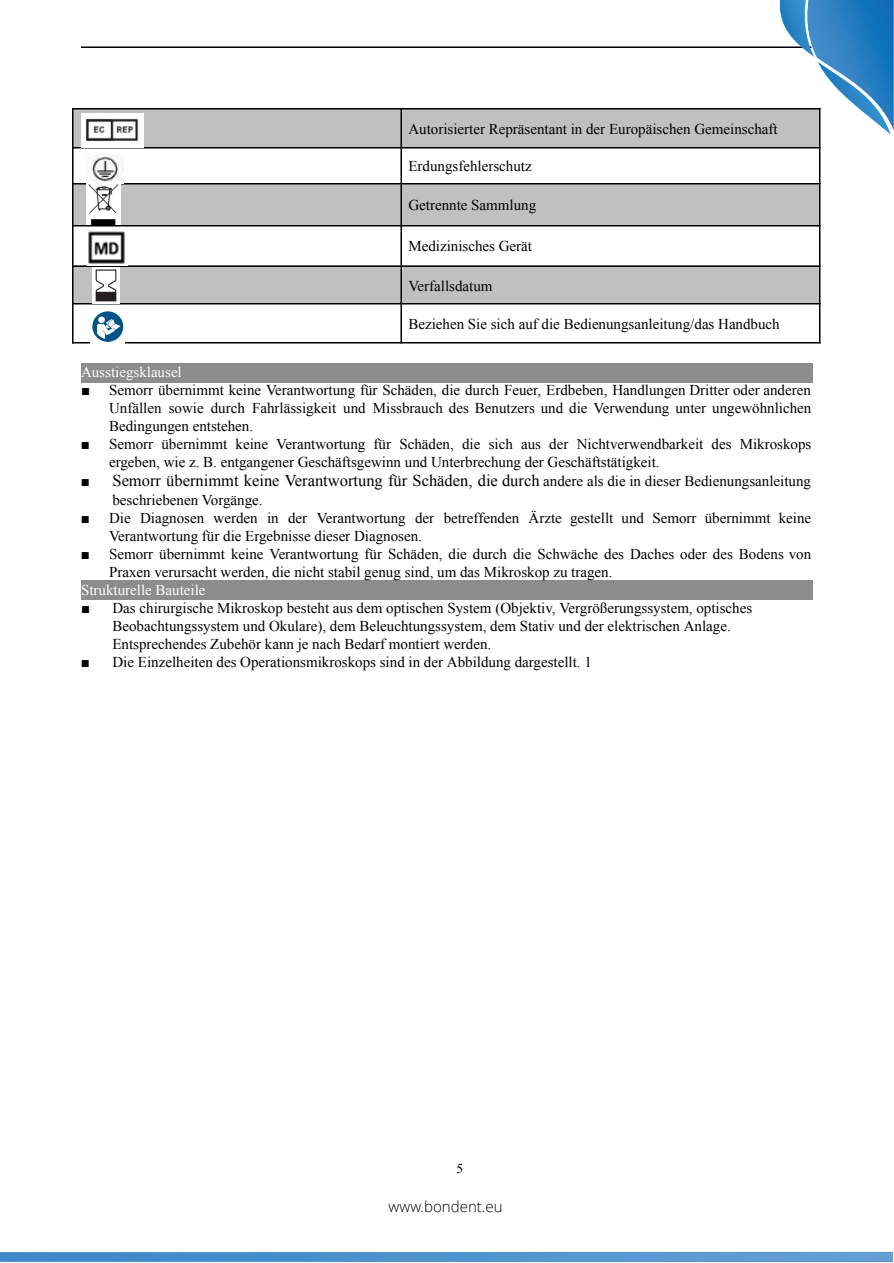
<style>
.page{position:relative;width:894px;height:1263px;background:#fff}
.page>*{position:absolute;margin:0;border:0;box-sizing:border-box;transform-origin:0 0}
.t1{font:16.5px "Times New Roman";color:#000}
.t2{font:15px/18px "Times New Roman";color:#000}
.t3{font:15px "Times New Roman";color:#fff}
.t4{font:300 15px "Open Sans";color:#000001}
.t5{font:13.5px "Times New Roman";color:#000}
.s1{font-family:"Arial"}
.s2{font-family:"Arial";font-size:15px}
.s3{font-size:15px}
</style>
<div class="page">
<div style="left:73px;top:108px;width:327px;height:39px;background:#c0c0c0"></div>
<div style="left:400px;top:108px;width:420px;height:39px;background:#c0c0c0"></div>
<div style="left:73px;top:183px;width:327px;height:42px;background:#c0c0c0"></div>
<div style="left:400px;top:183px;width:420px;height:42px;background:#c0c0c0"></div>
<div style="left:73px;top:266px;width:327px;height:38px;background:#c0c0c0"></div>
<div style="left:400px;top:266px;width:420px;height:38px;background:#c0c0c0"></div>
<hr style="left:81px;top:47px;width:731px;height:1px;background:#000">
<div style="left:81px;top:363px;width:732px;height:19px;background:#8c8c8c"></div>
<div style="left:81px;top:580px;width:732px;height:20px;background:#8c8c8c"></div>
<hr style="left:72px;top:108px;width:2px;height:236px;background:#000">
<hr style="left:400px;top:108px;width:2px;height:236px;background:#000">
<hr style="left:819px;top:108px;width:1px;height:236px;background:#000">
<hr style="left:72px;top:108px;width:748px;height:2px;background:#000">
<hr style="left:72px;top:147px;width:748px;height:1px;background:#000">
<hr style="left:72px;top:183px;width:748px;height:1px;background:#000">
<hr style="left:72px;top:225px;width:748px;height:1px;background:#000">
<hr style="left:72px;top:266px;width:748px;height:1px;background:#000">
<hr style="left:72px;top:303px;width:748px;height:1px;background:#000">
<hr style="left:72px;top:342px;width:748px;height:2px;background:#000">
<img style="left:81px;top:114px;width:63px;height:33px">
<img style="left:87px;top:184px;width:33px;height:41px">
<img style="left:88px;top:231px;width:37px;height:33px">
<img style="left:92px;top:268px;width:27px;height:36px">
<img style="left:90px;top:309px;width:35px;height:34px">
<img style="left:87px;top:154px;width:37px;height:28px">
<svg style="left:0;top:1252px;width:893px;height:10px;background:#4f94cf"></svg>
<img style="left:778px;top:0;width:27px;height:50px">
<img style="left:805px;top:0;width:89px;height:131px">
<p class="t2" style="left:408px;top:119px;width:371px">Autorisierter Repräsentant in der Europäischen Gemeinschaft</p>
<p class="t2" style="left:408px;top:157px;width:125px">Erdungsfehlerschutz</p>
<p class="t2" style="left:408px;top:196px;width:129px">Getrennte Sammlung</p>
<p class="t2" style="left:408px;top:237px;width:125px">Medizinisches Gerät</p>
<p class="t2" style="left:408px;top:276px;width:86px">Verfallsdatum</p>
<p class="t2" style="left:408px;top:315px;width:373px">Beziehen Sie sich auf die Bedienungsanleitung/das Handbuch</p>
<p class="t3" style="left:81px;top:362px;width:102px">Ausstiegsklausel</p>
<p class="t2" style="left:109px;top:380px;width:704px;text-align:justify;text-indent:-28px"><span class="s1">■</span> Semorr übernimmt keine Verantwortung für Schäden, die durch Feuer, Erdbeben, Handlungen Dritter oder anderen Unfällen sowie durch Fahrlässigkeit und Missbrauch des Benutzers und die Verwendung unter ungewöhnlichen Bedingungen entstehen.</p>
<p class="t2" style="left:109px;top:434px;width:704px;text-indent:-28px"><span class="s1">■</span> Semorr übernimmt keine Verantwortung für Schäden, die sich aus der Nichtverwendbarkeit des Mikroskops ergeben, wie z. B. entgangener Geschäftsgewinn und Unterbrechung der Geschäftstätigkeit.</p>
<p class="t1" style="left:81px;top:469px;width:732px"><span class="s2">■</span> Semorr übernimmt keine Verantwortung für Schäden, die durch <span class="s3">andere als die in dieser Bedienungsanleitung</span></p>
<p class="t2" style="left:112px;top:491px;width:152px">beschriebenen Vorgänge.</p>
<p class="t2" style="left:109px;top:509px;width:704px;text-indent:-28px"><span class="s1">■</span> Die Diagnosen werden in der Verantwortung der betreffenden Ärzte gestellt und Semorr übernimmt keine<br>Verantwortung für die Ergebnisse dieser Diagnosen.</p>
<p class="t2" style="left:109px;top:545px;width:704px;text-indent:-28px"><span class="s1">■</span> Semorr übernimmt keine Verantwortung für Schäden, die durch die Schwäche des Daches oder des Bodens von<br>Praxen verursacht werden, die nicht stabil genug sind, um das Mikroskop zu tragen.</p>
<p class="t3" style="left:81px;top:580px;width:126px">Strukturelle Bauteile</p>
<p class="t2" style="left:112px;top:599px;width:641px;text-indent:-31px"><span class="s1">■</span> Das chirurgische Mikroskop besteht aus dem optischen System (Objektiv, Vergrößerungssystem, optisches<br>Beobachtungssystem und Okulare), dem Beleuchtungssystem, dem Stativ und der elektrischen Anlage.<br>Entsprechendes Zubehör kann je nach Bedarf montiert werden.</p>
<p class="t2" style="left:81px;top:653px;width:512px"><span class="s1">■</span> Die Einzelheiten des Operationsmikroskops sind in der Abbildung dargestellt. 1</p>
<p class="t5" style="left:457px;top:1160px;width:8px">5</p>
<p class="t4" style="left:389px;top:1196px;width:115px">www.bondent.eu</p>
</div>
